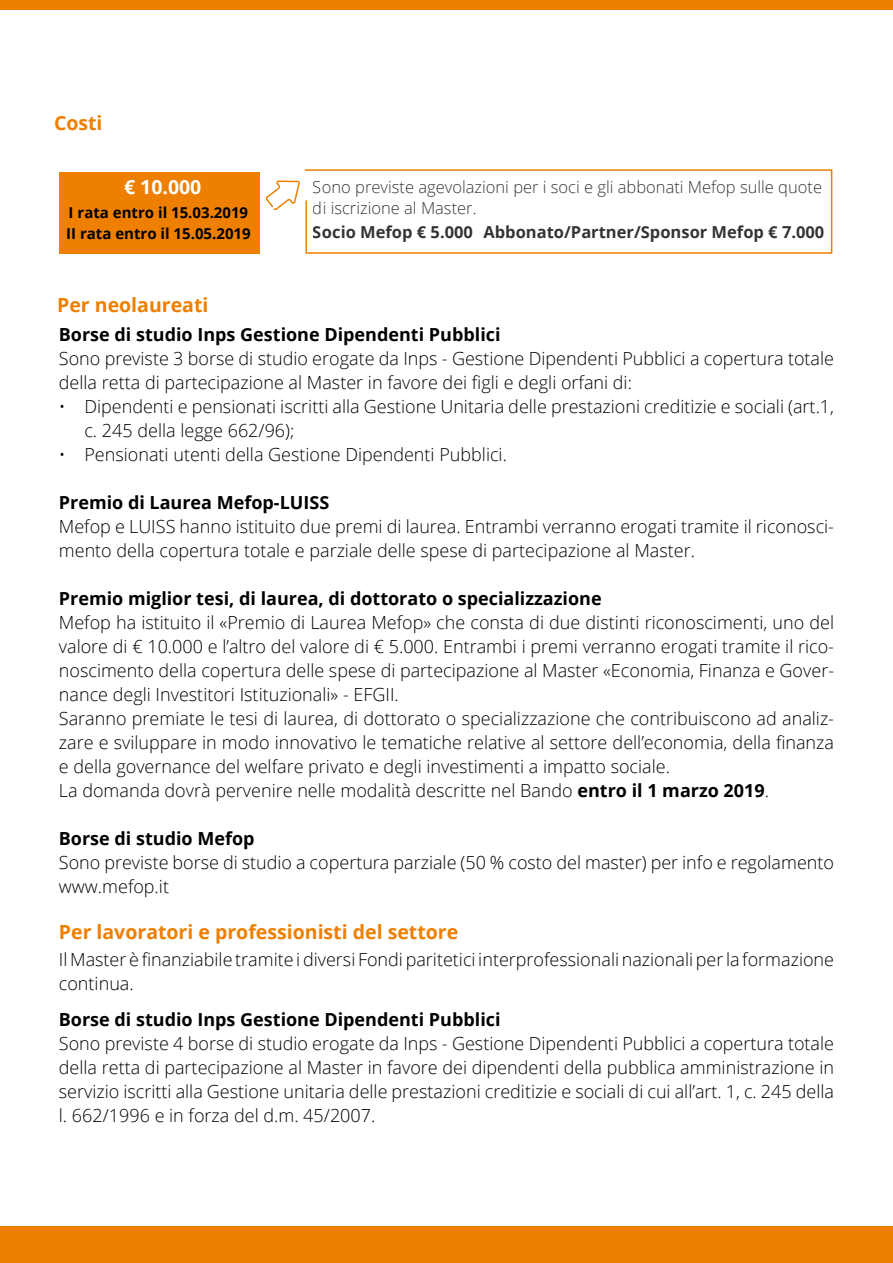
<style>
.page{position:relative;width:893px;height:1263px;background:#fff}
.page>*{position:absolute;margin:0;border:0;box-sizing:border-box;transform-origin:0 0}
.t1{font:700 19.5px "Open Sans";color:#ee7f00}
.t2{font:700 19.5px "Open Sans";color:#fff}
.t3{font:300 18px/24px "Open Sans";color:#000}
.t4{font:700 18px "Open Sans";color:#000}
.t5{font:300 16.5px/21px "Open Sans";color:#000}
.t6{font:700 16.5px "Open Sans";color:#000}
.t7{font:700 15px/21px "Open Sans";color:#000}
.s1{font-weight:700}
</style>
<div class="page">
<div style="left:59px;top:172px;width:200px;height:82px;background:#ee7f00"></div>
<svg style="left:265px;top:169px;width:568px;height:85px"></svg>
<div style="left:0;top:0;width:893px;height:9px;background:#ee7f00"></div>
<div style="left:0;top:1226px;width:893px;height:37px;background:#ee7f00"></div>
<p class="t1" style="left:54px;top:109px;width:50px">Costi</p>
<p class="t2" style="left:124px;top:174px;width:79px">€ 10.000</p>
<p class="t7" style="left:66px;top:202px;width:186px">I rata entro il 15.03.2019<br>II rata entro il 15.05.2019</p>
<p class="t5" style="left:313px;top:176px;width:511px">Sono previste agevolazioni per i soci e gli abbonati Mefop sulle quote di iscrizione al Master.</p>
<p class="t6" style="left:313px;top:220px;width:513px">Socio Mefop € 5.000 Abbonato/Partner/Sponsor Mefop € 7.000</p>
<p class="t1" style="left:57px;top:291px;width:153px">Per neolaureati</p>
<p class="t4" style="left:59px;top:321px;width:443px">Borse di studio Inps Gestione Dipendenti Pubblici</p>
<p class="t3" style="left:59px;top:346px;width:777px">Sono previste 3 borse di studio erogate da Inps - Gestione Dipendenti Pubblici a copertura totale della retta di partecipazione al Master in favore dei figli e degli orfani di:</p>
<p class="t3" style="left:84px;top:394px;width:751px;text-indent:-26px">• Dipendenti e pensionati iscritti alla Gestione Unitaria delle prestazioni creditizie e sociali (art.1, c. 245 della legge 662/96);</p>
<p class="t3" style="left:59px;top:442px;width:450px">• Pensionati utenti della Gestione Dipendenti Pubblici.</p>
<p class="t4" style="left:59px;top:489px;width:272px">Premio di Laurea Mefop-LUISS</p>
<p class="t3" style="left:59px;top:514px;width:777px">Mefop e LUISS hanno istituito due premi di laurea. Entrambi verranno erogati tramite il riconosci&shy;mento della copertura totale e parziale delle spese di partecipazione al Master.</p>
<p class="t4" style="left:59px;top:585px;width:544px">Premio miglior tesi, di laurea, di dottorato o specializzazione</p>
<p class="t3" style="left:59px;top:610px;width:777px">Mefop ha istituito il «Premio di Laurea Mefop» che consta di due distinti riconoscimenti, uno del valore di € 10.000 e l’altro del valore di € 5.000. Entrambi i premi verranno erogati tramite il rico&shy;noscimento della copertura delle spese di partecipazione al Master «Economia, Finanza e Gover&shy;nance degli Investitori Istituzionali» - EFGII.<br>Saranno premiate le tesi di laurea, di dottorato o specializzazione che contribuiscono ad analiz&shy;zare e sviluppare in modo innovativo le tematiche relative al settore dell’economia, della finanza e della governance del welfare privato e degli investimenti a impatto sociale.<br>La domanda dovrà pervenire nelle modalità descritte nel Bando <span class="s1">entro il 1 marzo 2019</span>.</p>
<p class="t4" style="left:59px;top:825px;width:197px">Borse di studio Mefop</p>
<p class="t3" style="left:59px;top:850px;width:777px">Sono previste borse di studio a copertura parziale (50 % costo del master) per info e regolamento www.mefop.it</p>
<p class="t1" style="left:59px;top:918px;width:401px">Per lavoratori e professionisti del settore</p>
<p class="t3" style="left:59px;top:947px;width:777px">Il Master è finanziabile tramite i diversi Fondi paritetici interprofessionali nazionali per la formazione continua.</p>
<p class="t4" style="left:59px;top:1006px;width:443px">Borse di studio Inps Gestione Dipendenti Pubblici</p>
<p class="t3" style="left:59px;top:1031px;width:777px;text-align:justify">Sono previste 4 borse di studio erogate da Inps - Gestione Dipendenti Pubblici a copertura totale della retta di partecipazione al Master in favore dei dipendenti della pubblica amministrazione in servizio iscritti alla Gestione unitaria delle prestazioni creditizie e sociali di cui all’art. 1, c. 245 della l. 662/1996 e in forza del d.m. 45/2007.</p>
</div>
